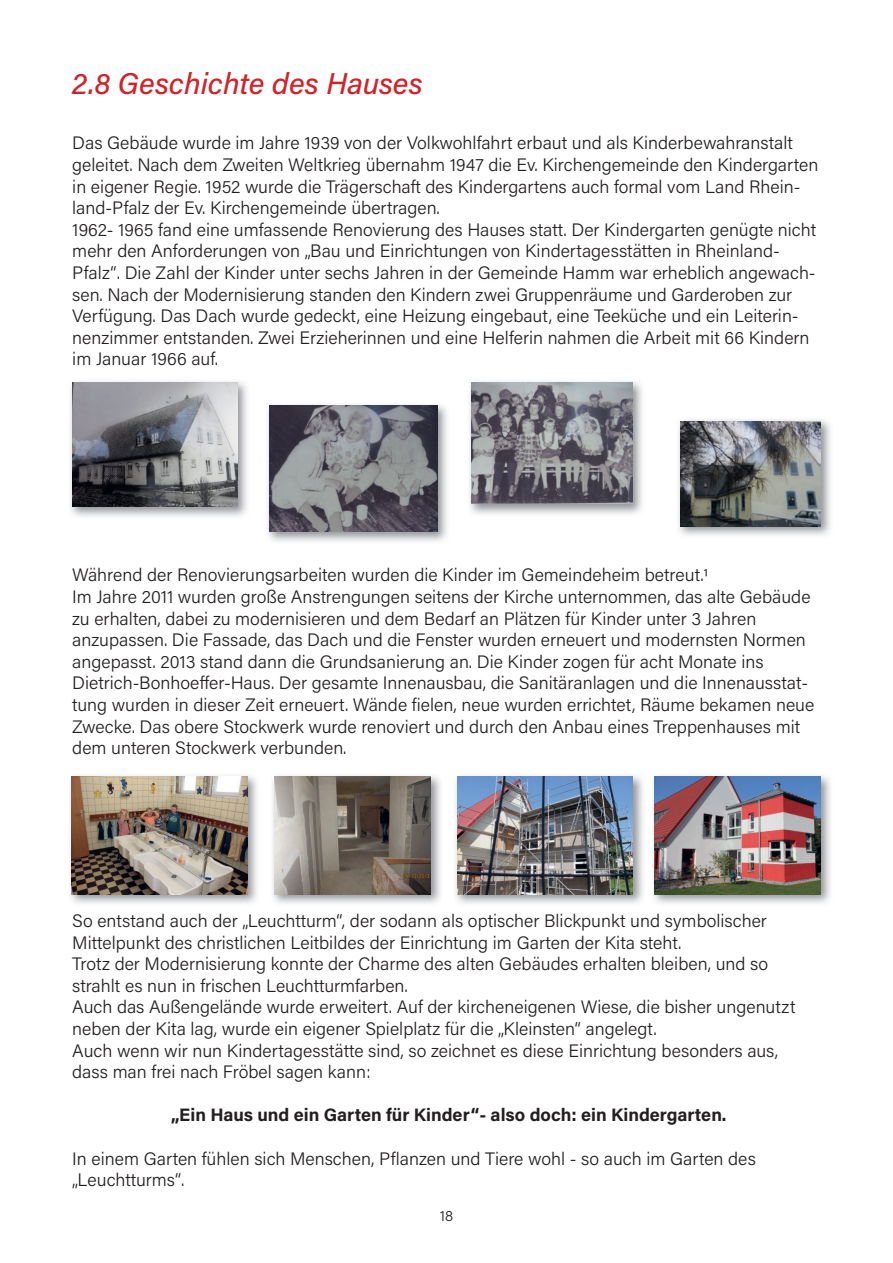
<style>
.page{position:relative;width:893px;height:1263px;background:#fff}
.page>*{position:absolute;margin:0;border:0;box-sizing:border-box;transform-origin:0 0}
.t1{font:italic 500 30px "Acumin Pro";color:#d1232a}
.t2{font:300 18px/21.6px "Acumin Pro";color:#231f20}
.t3{font:700 18px "Acumin Pro";color:#231f20}
.t4{font:300 15px "Acumin Pro";color:#231f20}
</style>
<div class="page">
<img style="left:70px;top:381px;width:177px;height:136px">
<img style="left:72px;top:383px;width:165px;height:123px">
<img style="left:267px;top:404px;width:180px;height:138px">
<img style="left:269px;top:406px;width:168px;height:125px">
<img style="left:469px;top:381px;width:173px;height:133px">
<img style="left:471px;top:383px;width:162px;height:121px">
<img style="left:678px;top:419px;width:153px;height:117px">
<img style="left:680px;top:421px;width:141px;height:105px">
<img style="left:455px;top:775px;width:188px;height:129px">
<img style="left:457px;top:777px;width:176px;height:117px">
<img style="left:272px;top:775px;width:169px;height:129px">
<img style="left:274px;top:777px;width:156px;height:117px">
<img style="left:70px;top:775px;width:187px;height:129px">
<img style="left:72px;top:777px;width:175px;height:117px">
<img style="left:653px;top:775px;width:177px;height:129px">
<img style="left:655px;top:777px;width:166px;height:117px">
<h1 class="t1" style="left:72px;top:63px;width:352px">2.8 Geschichte des Hauses</h1>
<p class="t2" style="left:72px;top:132px;width:747px">Das Gebäude wurde im Jahre 1939 von der Volkwohlfahrt erbaut und als Kinderbewahranstalt geleitet. Nach dem Zweiten Weltkrieg übernahm 1947 die Ev. Kirchengemeinde den Kindergarten in eigener Regie. 1952 wurde die Trägerschaft des Kindergartens auch formal vom Land Rhein&shy;land-Pfalz der Ev. Kirchengemeinde übertragen.<br>1962- 1965 fand eine umfassende Renovierung des Hauses statt. Der Kindergarten genügte nicht mehr den Anforderungen von „Bau und Einrichtungen von Kindertagesstätten in Rheinland-Pfalz“. Die Zahl der Kinder unter sechs Jahren in der Gemeinde Hamm war erheblich angewach&shy;sen. Nach der Modernisierung standen den Kindern zwei Gruppenräume und Garderoben zur Verfügung. Das Dach wurde gedeckt, eine Heizung eingebaut, eine Teeküche und ein Leiterin&shy;nenzimmer entstanden. Zwei Erzieherinnen und eine Helferin nahmen die Arbeit mit 66 Kindern im Januar 1966 auf.</p>
<p class="t2" style="left:72px;top:564px;width:743px">Während der Renovierungsarbeiten wurden die Kinder im Gemeindeheim betreut.1<br>Im Jahre 2011 wurden große Anstrengungen seitens der Kirche unternommen, das alte Gebäude zu erhalten, dabei zu modernisieren und dem Bedarf an Plätzen für Kinder unter 3 Jahren anzupassen. Die Fassade, das Dach und die Fenster wurden erneuert und modernsten Normen angepasst. 2013 stand dann die Grundsanierung an. Die Kinder zogen für acht Monate ins Dietrich-Bonhoe er-Haus. Der gesamte Innenausbau, die Sanitäranlagen und die Innenausstat&shy;tung wurden in dieser Zeit erneuert. Wände fielen, neue wurden errichtet, Räume bekamen neue Zwecke. Das obere Stockwerk wurde renoviert und durch den Anbau eines Treppenhauses mit dem unteren Stockwerk verbunden.</p>
<p class="t2" style="left:72px;top:909px;width:725px">So entstand auch der „Leuchtturm“, der sodann als optischer Blickpunkt und symbolischer Mittelpunkt des christlichen Leitbildes der Einrichtung im Garten der Kita steht.<br>Trotz der Modernisierung konnte der Charme des alten Gebäudes erhalten bleiben, und so strahlt es nun in frischen Leuchtturmfarben.<br>Auch das Außengelände wurde erweitert. Auf der kircheneigenen Wiese, die bisher ungenutzt neben der Kita lag, wurde ein eigener Spielplatz für die „Kleinsten“ angelegt.<br>Auch wenn wir nun Kindertagesstätte sind, so zeichnet es diese Einrichtung besonders aus, dass man frei nach Fröbel sagen kann:</p>
<p class="t3" style="left:171px;top:1102px;width:557px">„Ein Haus und ein Garten für Kinder“- also doch: ein Kindergarten.</p>
<p class="t2" style="left:72px;top:1147px;width:685px">In einem Garten fühlen sich Menschen, Pflanzen und Tiere wohl - so auch im Garten des „Leuchtturms“.</p>
<p class="t4" style="left:440px;top:1205px;width:15px">18</p>
</div>
